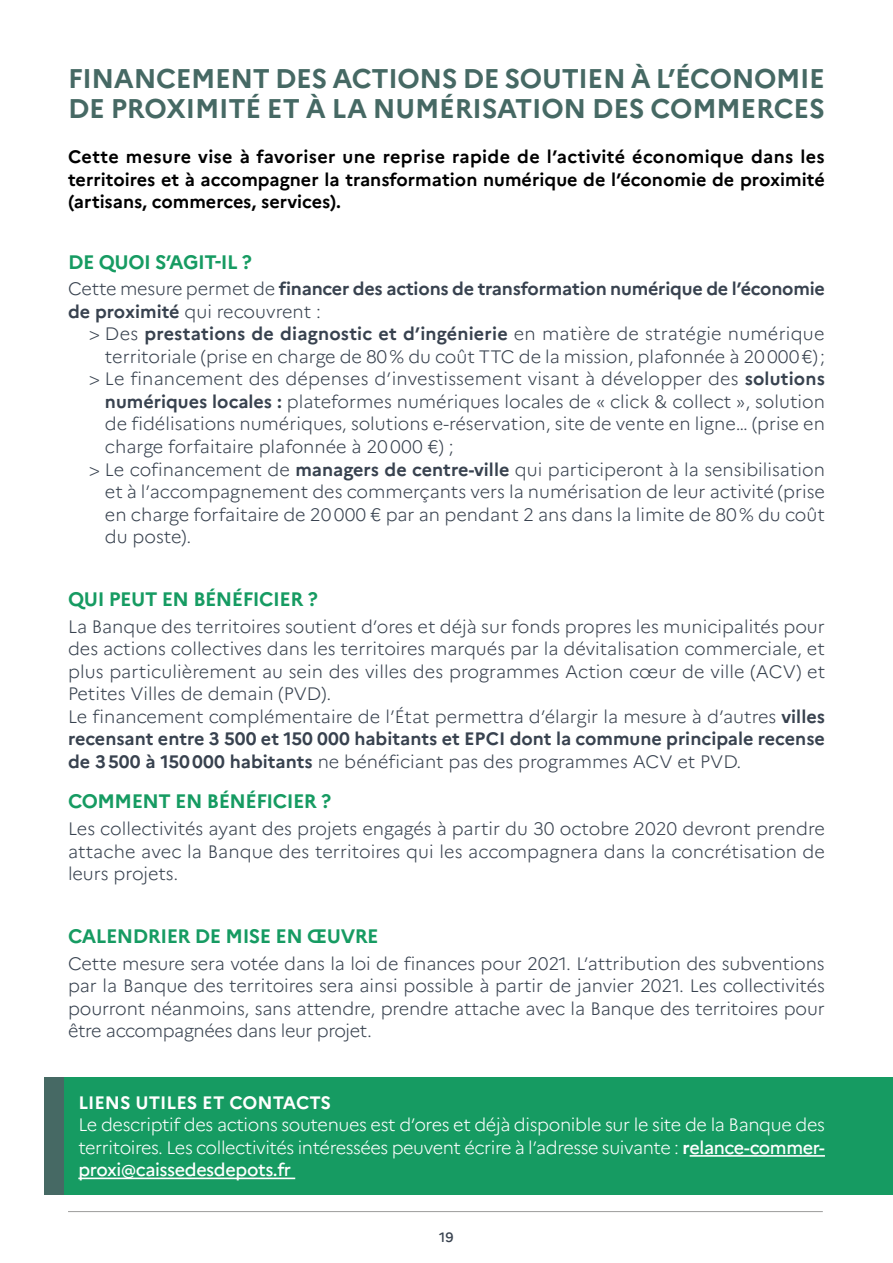
<style>
.page{position:relative;width:893px;height:1263px;background:#fff}
.page>*{position:absolute;margin:0;border:0;box-sizing:border-box;transform-origin:0 0}
.t1{font:700 27px/30px "Marianne";letter-spacing:-.01em;color:#466964}
.t2{font:700 19.5px "Marianne";letter-spacing:-.025em;color:#169b62}
.t3{font:300 18px/22.5px "Marianne";color:#38424f;text-align:justify}
.t4{font:300 18px/22.5px "Marianne";letter-spacing:-.025em;color:#fff;text-align:justify}
.t5{font:700 18px/22.5px "Marianne";color:#000;text-align:justify}
.t6{font:700 18px/22.5px "Marianne";letter-spacing:-.01em;color:#38424f}
.t7{font:700 18px "Marianne";letter-spacing:.01em;color:#38424f}
.t8{font:700 18px "Marianne";color:#fff}
.t9{font:500 13.5px "Marianne";color:#38424f}
.s1{font-weight:300}
.s2{font-weight:700}
.s3{font-weight:500}
</style>
<div class="page">
<hr style="left:68px;top:1211px;width:755px;height:1px;background:#9d9d9c">
<div style="left:45px;top:1077px;width:848px;height:117px;background:#169b62"></div>
<div style="left:45px;top:1077px;width:19px;height:117px;background:#466964"></div>
<hr style="left:690px;top:1155px;width:135px;height:2px;background:#fff">
<hr style="left:78px;top:1177px;width:217px;height:2px;background:#fff">
<h1 class="t1" style="left:68px;top:64px;width:758px">FINANCEMENT DES ACTIONS DE SOUTIEN À L’ÉCONOMIE<br>DE PROXIMITÉ ET À LA NUMÉRISATION DES COMMERCES</h1>
<p class="t5" style="left:68px;top:146px;width:758px">Cette mesure vise à favoriser une reprise rapide de l’activité économique dans les territoires et à accompagner la transformation numérique de l’économie de proximité (artisans, commerces, services).</p>
<p class="t2" style="left:68px;top:250px;width:185px">DE QUOI S’AGIT-IL ?</p>
<p class="t6" style="left:68px;top:278px;width:758px"><span class="s1">Cette mesure permet de</span> financer des actions de transformation numérique de l’économie de proximité <span class="s1">qui recouvrent :</span></p>
<p class="t7" style="left:89px;top:323px;width:737px"><span class="s1">&gt; Des</span> prestations de diagnostic et d’ingénierie <span class="s1">en matière de stratégie numérique</span></p>
<p class="t3" style="left:105px;top:345px;width:721px">territoriale (prise en charge de 80% du coût TTC de la mission, plafonnée à 20000€);</p>
<p class="t3" style="left:89px;top:368px;width:737px">&gt; Le financement des dépenses d’investissement visant à développer des <span class="s2">solutions</span></p>
<p class="t3" style="left:105px;top:390px;width:721px"><span class="s2">numériques locales :</span> plateformes numériques locales de « click &amp; collect », solution</p>
<p class="t3" style="left:105px;top:413px;width:721px">de fidélisations numériques, solutions e-réservation, site de vente en ligne… (prise en</p>
<p class="t3" style="left:105px;top:435px;width:350px">charge forfaitaire plafonnée à 20000 €) ;</p>
<p class="t3" style="left:89px;top:458px;width:737px">&gt; Le cofinancement de <span class="s2">managers de centre-ville</span> qui participeront à la sensibilisation</p>
<p class="t3" style="left:105px;top:480px;width:721px">et à l’accompagnement des commerçants vers la numérisation de leur activité (prise</p>
<p class="t3" style="left:105px;top:503px;width:721px">en charge forfaitaire de 20000 € par an pendant 2 ans dans la limite de 80% du coût</p>
<p class="t3" style="left:105px;top:525px;width:88px">du poste).</p>
<p class="t2" style="left:68px;top:587px;width:251px">QUI PEUT EN BÉNÉFICIER ?</p>
<p class="t3" style="left:68px;top:615px;width:759px;text-align:left">La Banque des territoires soutient d’ores et déjà sur fonds propres les municipalités pour des actions collectives dans les territoires marqués par la dévitalisation commerciale, et plus particulièrement au sein des villes des programmes Action cœur de ville (ACV) et Petites Villes de demain (PVD).<br>Le financement complémentaire de l’État permettra d’élargir la mesure à d’autres <span class="s2">villes recensant entre 3 500 et 150 000 habitants et EPCI dont la commune principale recense de 3500 à 150000 habitants</span> ne bénéficiant pas des programmes ACV et PVD.</p>
<p class="t2" style="left:68px;top:789px;width:265px">COMMENT EN BÉNÉFICIER ?</p>
<p class="t3" style="left:68px;top:817px;width:759px">Les collectivités ayant des projets engagés à partir du 30 octobre 2020 devront prendre attache avec la Banque des territoires qui les accompagnera dans la concrétisation de leurs projets.</p>
<p class="t2" style="left:68px;top:924px;width:312px">CALENDRIER DE MISE EN ŒUVRE</p>
<p class="t3" style="left:68px;top:952px;width:758px">Cette mesure sera votée dans la loi de finances pour 2021. L’attribution des subventions par la Banque des territoires sera ainsi possible à partir de janvier 2021. Les collectivités pourront néanmoins, sans attendre, prendre attache avec la Banque des territoires pour être accompagnées dans leur projet.</p>
<p class="t8" style="left:78px;top:1091px;width:254px">LIENS UTILES ET CONTACTS</p>
<p class="t4" style="left:78px;top:1113px;width:748px">Le descriptif des actions soutenues est d’ores et déjà disponible sur le site de la Banque des territoires. Les collectivités intéressées peuvent écrire à l’adresse suivante : <span class="s2">r</span><span class="s3">elance-commer&shy;proxi@caissedesdepots.fr</span></p>
<p class="t9" style="left:439px;top:1229px;width:16px">19</p>
</div>
